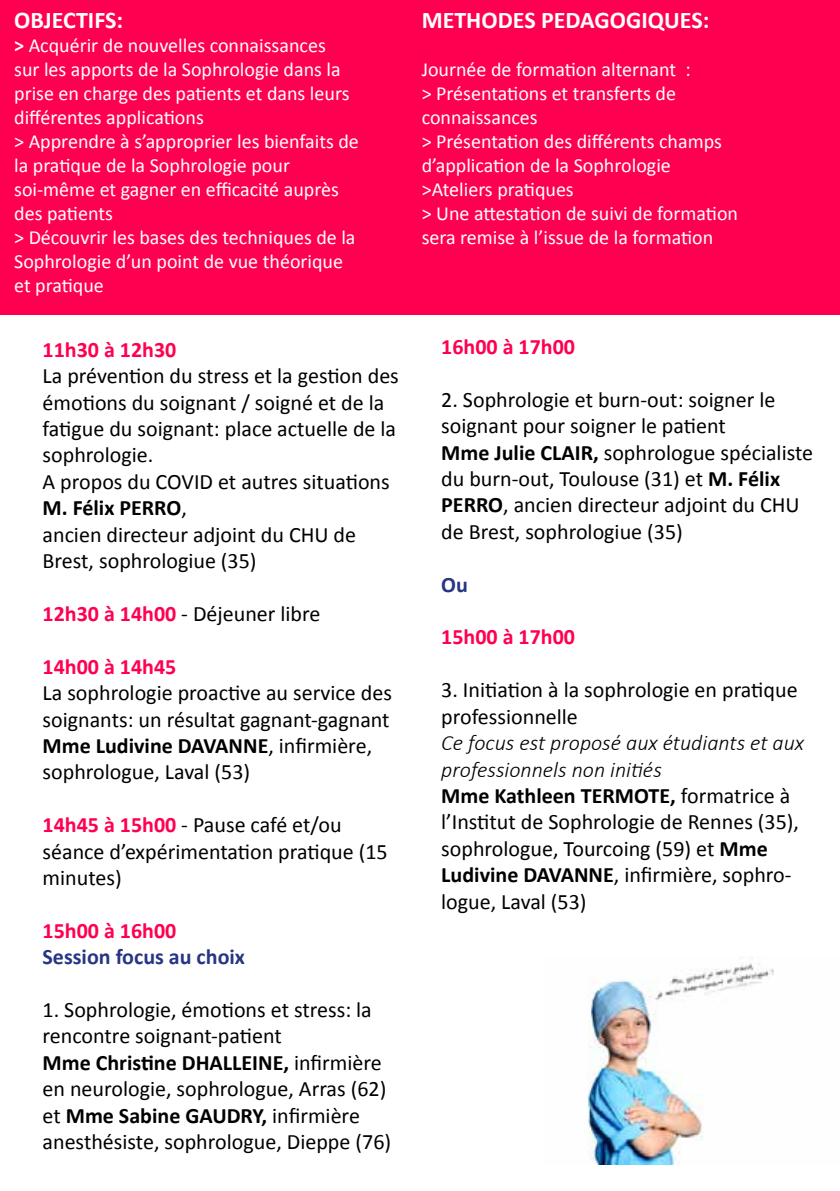
<style>
.page{position:relative;width:840px;height:1191px;background:#fff}
.page>*{position:absolute;margin:0;border:0;box-sizing:border-box;transform-origin:0 0}
.t1{font:700 24px "Calibri";color:#fff}
.t2{font:22px/26.4px "Calibri";color:#000}
.t3{font:700 22px "Calibri";color:#ff0050}
.t4{font:700 22px "Calibri";color:#283583}
.t5{font:20px/24px "Calibri";color:#fff}
.s1{font-weight:700}
.s2{font-weight:700;color:#ff0050}
.s3{font-weight:300;font-style:italic}
</style>
<div class="page">
<div style="left:0;top:0;width:839px;height:315px;background:#ff0050"></div>
<img style="left:587px;top:963px;width:187px;height:201px">
<p class="t1" style="left:14px;top:5px;width:110px">OBJECTIFS:</p>
<p class="t5" style="left:14px;top:33px;width:346px"><span class="s1">&gt;</span> Acquérir de nouvelles connaissances<br>sur les apports de la Sophrologie dans la prise en charge des patients et dans leurs différentes applications<br>&gt; Apprendre à s’approprier les bienfaits de la pratique de la Sophrologie pour soi-même et gagner en efficacité auprès des patients<br>&gt; Découvrir les bases des techniques de la Sophrologie d’un point de vue théorique et pratique</p>
<p class="t3" style="left:43px;top:335px;width:135px">11h30 à 12h30</p>
<p class="t2" style="left:43px;top:363px;width:357px">La prévention du stress et la gestion des émotions du soignant / soigné et de la fatigue du soignant: place actuelle de la sophrologie.<br>A propos du COVID et autres situations<br><span class="s1">M. Félix PERRO</span>,<br>ancien directeur adjoint du CHU de<br>Brest, sophrologiue (35)</p>
<p class="t2" style="left:43px;top:600px;width:279px"><span class="s2">12h30 à 14h00</span> - Déjeuner libre</p>
<p class="t3" style="left:43px;top:652px;width:135px">14h00 à 14h45</p>
<p class="t2" style="left:43px;top:679px;width:351px">La sophrologie proactive au service des soignants: un résultat gagnant-gagnant <span class="s1">Mme Ludivine DAVANNE</span>, infirmière, sophrologue, Laval (53)</p>
<p class="t2" style="left:43px;top:811px;width:346px"><span class="s2">14h45 à 15h00</span> - Pause café et/ou séance d’expérimentation pratique (15 minutes)</p>
<p class="t3" style="left:43px;top:916px;width:135px">15h00 à 16h00</p>
<p class="t4" style="left:43px;top:942px;width:204px">Session focus au choix</p>
<p class="t2" style="left:43px;top:996px;width:350px">1. Sophrologie, émotions et stress: la rencontre soignant-patient<br><span class="s1">Mme Christine DHALLEINE,</span> infirmière en neurologie, sophrologue, Arras (62) et <span class="s1">Mme Sabine GAUDRY,</span> infirmière anesthésiste, sophrologue, Dieppe (76)</p>
<p class="t1" style="left:421px;top:5px;width:289px">METHODES PEDAGOGIQUES:</p>
<p class="t5" style="left:421px;top:57px;width:318px">Journée de formation alternant :<br>&gt; Présentations et transferts de connaissances<br>&gt; Présentation des différents champs d’application de la Sophrologie &gt;Ateliers pratiques<br>&gt; Une attestation de suivi de formation sera remise à l’issue de la formation</p>
<p class="t3" style="left:441px;top:332px;width:135px">16h00 à 17h00</p>
<p class="t2" style="left:441px;top:386px;width:373px">2. Sophrologie et burn-out: soigner le soignant pour soigner le patient<br><span class="s1">Mme Julie CLAIR,</span> sophrologue spécialiste du burn-out, Toulouse (31) et <span class="s1">M. Félix PERRO</span>, ancien directeur adjoint du CHU de Brest, sophrologiue (35)</p>
<p class="t4" style="left:441px;top:570px;width:28px">Ou</p>
<p class="t3" style="left:441px;top:623px;width:135px">15h00 à 17h00</p>
<p class="t2" style="left:441px;top:677px;width:357px">3. Initiation à la sophrologie en pratique professionnelle</p>
<p class="t2" style="left:441px;top:729px;width:364px"><span class="s3">Ce focus est proposé aux étudiants et aux professionnels non initiés<br></span><span class="s1">Mme Kathleen TERMOTE,</span> formatrice à l’Institut de Sophrologie de Rennes (35), sophrologue, Tourcoing (59) et <span class="s1">Mme Ludivine DAVANNE</span>, infirmière, sophro&shy;logue, Laval (53)</p>
</div>
